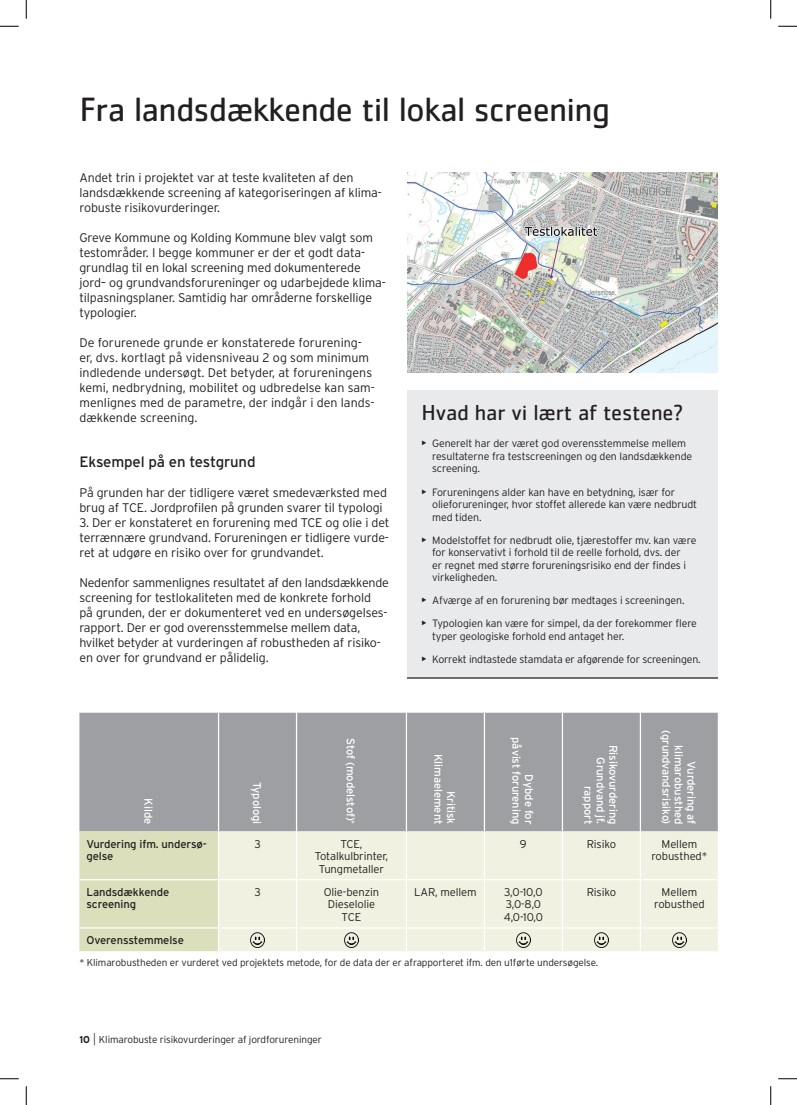
<style>
.page{position:relative;width:797px;height:1105px;background:#fff}
.page>*{position:absolute;margin:0;border:0;box-sizing:border-box;transform-origin:0 0}
.t1{font:35px "Cachet Std";letter-spacing:-.02em;color:#231f20}
.t2{font:22.5px "Cachet Std";letter-spacing:-.01em;color:#231f20}
.t3{font:15px "Interstate";letter-spacing:-.01em;color:#231f20}
.t4{font:300 12.5px/15px "Interstate";letter-spacing:-.01em;color:#231f20}
.t5{font:11.25px/12.5px "Interstate";letter-spacing:-.01em;color:#fff;text-align:right}
.t6{font:300 11.25px/12.5px "Interstate";letter-spacing:-.01em;color:#231f20;text-align:center}
.t7{font:11.25px/12.5px "Interstate";letter-spacing:-.01em;color:#231f20}
.t8{font:300 10.62px/12.5px "Interstate";letter-spacing:-.01em;color:#231f20}
.t9{font:300 10px "Interstate";letter-spacing:-.01em;color:#231f20}
.s1{font-family:"EY Interstate";font-weight:400;font-size:11.25px}
.s2{font-weight:700}
.s3{font-size:12.5px}
</style>
<div class="page">
<div style="left:79px;top:713px;width:638px;height:118px;background:#9d9fa2"></div>
<div style="left:219px;top:831px;width:498px;height:120px;background:#f0f1e1"></div>
<hr style="left:218px;top:713px;width:1px;height:118px;background:#fff">
<hr style="left:296px;top:713px;width:1px;height:118px;background:#fff">
<hr style="left:406px;top:713px;width:1px;height:118px;background:#fff">
<hr style="left:484px;top:713px;width:1px;height:118px;background:#fff">
<hr style="left:562px;top:713px;width:1px;height:118px;background:#fff">
<hr style="left:639px;top:713px;width:2px;height:118px;background:#fff">
<hr style="left:296px;top:831px;width:1px;height:48px;background:#fff">
<hr style="left:406px;top:831px;width:1px;height:48px;background:#fff">
<hr style="left:484px;top:831px;width:1px;height:48px;background:#fff">
<hr style="left:562px;top:831px;width:1px;height:48px;background:#fff">
<hr style="left:639px;top:831px;width:2px;height:48px;background:#fff">
<hr style="left:218px;top:879px;width:78px;height:1px;background:#fff">
<hr style="left:296px;top:879px;width:110px;height:1px;background:#fff">
<hr style="left:296px;top:880px;width:1px;height:47px;background:#fff">
<hr style="left:406px;top:879px;width:78px;height:1px;background:#fff">
<hr style="left:406px;top:880px;width:1px;height:47px;background:#fff">
<hr style="left:484px;top:879px;width:78px;height:1px;background:#fff">
<hr style="left:484px;top:880px;width:1px;height:47px;background:#fff">
<hr style="left:562px;top:879px;width:78px;height:1px;background:#fff">
<hr style="left:562px;top:880px;width:1px;height:47px;background:#fff">
<hr style="left:640px;top:879px;width:79px;height:1px;background:#fff">
<hr style="left:639px;top:880px;width:2px;height:47px;background:#fff">
<hr style="left:218px;top:927px;width:78px;height:1px;background:#fff">
<div style="left:79px;top:831px;width:140px;height:120px;background:#dcdfbb"></div>
<hr style="left:296px;top:927px;width:110px;height:1px;background:#fff">
<svg style="left:296px;top:928px;width:1px;height:23px"></svg>
<hr style="left:406px;top:927px;width:78px;height:1px;background:#fff">
<svg style="left:406px;top:928px;width:1px;height:23px"></svg>
<hr style="left:484px;top:927px;width:78px;height:1px;background:#fff">
<svg style="left:484px;top:928px;width:1px;height:23px"></svg>
<hr style="left:562px;top:927px;width:78px;height:1px;background:#fff">
<svg style="left:562px;top:928px;width:1px;height:23px"></svg>
<hr style="left:640px;top:927px;width:79px;height:1px;background:#fff">
<hr style="left:639px;top:928px;width:2px;height:23px;background:#fff">
<img style="left:250px;top:933px;width:15px;height:14px">
<img style="left:344px;top:933px;width:14px;height:14px">
<img style="left:516px;top:933px;width:14px;height:14px">
<img style="left:594px;top:933px;width:14px;height:14px">
<img style="left:672px;top:933px;width:14px;height:14px">
<div style="left:407px;top:390px;width:310px;height:287px;background:#e9eaeb"></div>
<img style="left:407px;top:172px;width:310px;height:201px">
<hr style="left:407px;top:677px;width:310px;height:2px;background:#6c6d70">
<svg style="left:0;top:25px;width:19px;height:2px"></svg>
<svg style="left:778px;top:25px;width:19px;height:2px"></svg>
<svg style="left:0;top:1078px;width:19px;height:1px"></svg>
<svg style="left:778px;top:1078px;width:19px;height:1px"></svg>
<svg style="left:25px;top:0;width:2px;height:19px"></svg>
<svg style="left:25px;top:1086px;width:2px;height:19px"></svg>
<svg style="left:770px;top:0;width:1px;height:19px"></svg>
<svg style="left:770px;top:1086px;width:1px;height:19px"></svg>
<h1 class="t1" style="left:79px;top:89px;width:532px">Fra landsdækkende til lokal screening</h1>
<p class="t4" style="left:79px;top:170px;width:304px">Andet trin i projektet var at teste kvaliteten af den landsdækkende screening af kategoriseringen af klima&shy;robuste risikovurderinger.</p>
<p class="t4" style="left:79px;top:230px;width:308px">Greve Kommune og Kolding Kommune blev valgt som testområder. I begge kommuner er der et godt data&shy;grundlag til en lokal screening med dokumenterede jord– og grundvandsforureninger og udarbejdede klima&shy;tilpasningsplaner. Samtidig har områderne forskellige typologier.</p>
<p class="t4" style="left:79px;top:335px;width:297px">De forurenede grunde er konstaterede forurening&shy;er, dvs. kortlagt på vidensniveau 2 og som minimum indledende undersøgt. Det betyder, at forureningens kemi, nedbrydning, mobilitet og udbredelse kan sam&shy;menlignes med de parametre, der indgår i den lands&shy;dækkende screening.</p>
<p class="t3" style="left:79px;top:454px;width:178px">Eksempel på en testgrund</p>
<p class="t4" style="left:79px;top:485px;width:309px">På grunden har der tidligere været smedeværksted med brug af TCE. Jordprofilen på grunden svarer til typologi</p>
<p class="t4" style="left:79px;top:515px;width:311px;text-align:justify">3. Der er konstateret en forurening med TCE og olie i det terrænnære grundvand. Forureningen er tidligere vurde&shy;ret at udgøre en risiko over for grundvandet.</p>
<p class="t4" style="left:79px;top:575px;width:311px">Nedenfor sammenlignes resultatet af den landsdækkende screening for testlokaliteten med de konkrete forhold<br>på grunden, der er dokumenteret ved en undersøgelses&shy;rapport. Der er god overensstemmelse mellem data, hvilket betyder at vurderingen af robustheden af risiko&shy;en over for grundvand er pålidelig.</p>
<p class="t5" style="left:155px;top:798px;width:27px;rotate:90deg">Kilde</p>
<p class="t5" style="left:263px;top:782px;width:44px;rotate:90deg">Typologi</p>
<p class="t5" style="left:357px;top:738px;width:88px;rotate:90deg">Stof (modelstof)<sup>+</sup></p>
<h2 class="t2" style="left:421px;top:399px;width:264px">Hvad har vi lært af testene?</h2>
<p class="t8" style="left:432px;top:437px;width:261px;text-indent:-11px"><span class="s1">•</span> Generelt har der været god overensstemmelse mellem resultaterne fra testscreeningen og den landsdækkende screening.</p>
<p class="t8" style="left:432px;top:485px;width:266px;text-indent:-11px"><span class="s1">•</span> Forureningens alder kan have en betydning, især for olieforureninger, hvor stoffet allerede kan være nedbrudt med tiden.</p>
<p class="t8" style="left:432px;top:534px;width:266px;text-indent:-11px"><span class="s1">•</span> Modelstoffet for nedbrudt olie, tjærestoffer mv. kan være for konservativt i forhold til de reelle forhold, dvs. der<br>er regnet med større forureningsrisiko end der findes i virkeligheden.</p>
<p class="t8" style="left:421px;top:594px;width:265px"><span class="s1">•</span> Afværge af en forurening bør medtages i screeningen.</p>
<p class="t8" style="left:432px;top:617px;width:266px;text-indent:-11px"><span class="s1">•</span> Typologien kan være for simpel, da der forekommer flere typer geologiske forhold end antaget her.</p>
<p class="t8" style="left:421px;top:653px;width:281px"><span class="s1">•</span> Korrekt indtastede stamdata er afgørende for screeningen.</p>
<p class="t5" style="left:457px;top:754px;width:72px;rotate:90deg">Kritisk<br>Klimaelement</p>
<p class="t5" style="left:535px;top:737px;width:89px;rotate:90deg">Dybde for<br>påvist forurening</p>
<p class="t5" style="left:619px;top:745px;width:81px;rotate:90deg">Risikovurdering<br>Grundvand jf. rapport</p>
<p class="t5" style="left:697px;top:730px;width:96px;rotate:90deg">Vurdering af klimarobusthed (grundvandsrisiko)</p>
<p class="t7" style="left:86px;top:837px;width:122px">Vurdering ifm. undersø&shy;gelse</p>
<p class="t6" style="left:254px;top:837px;width:8px">3</p>
<p class="t6" style="left:315px;top:837px;width:75px">TCE,<br>Totalkulbrinter,<br>Tungmetaller</p>
<p class="t6" style="left:520px;top:837px;width:8px">9</p>
<p class="t6" style="left:586px;top:837px;width:31px">Risiko</p>
<p class="t6" style="left:651px;top:837px;width:58px">Mellem robusthed*</p>
<p class="t7" style="left:86px;top:885px;width:84px">Landsdækkende screening</p>
<p class="t6" style="left:254px;top:885px;width:8px">3</p>
<p class="t6" style="left:324px;top:885px;width:57px">Olie-benzin<br>Dieselolie<br>TCE</p>
<p class="t6" style="left:414px;top:885px;width:64px">LAR, mellem</p>
<p class="t6" style="left:504px;top:885px;width:41px;text-align:left">3,0-10,0<br>3,0-8,0<br>4,0-10,0</p>
<p class="t6" style="left:586px;top:885px;width:31px">Risiko</p>
<p class="t6" style="left:654px;top:885px;width:52px">Mellem robusthed</p>
<p class="t7" style="left:87px;top:934px;width:99px">Overensstemmelse</p>
<p class="t9" style="left:79px;top:957px;width:520px">* Klimarobustheden er vurderet ved projektets metode, for de data der er afrapporteret ifm. den u1førte undersøgelse.</p>
<p class="t9" style="left:79px;top:1034px;width:244px"><span class="s2">10</span> <span class="s3">|</span> Klimarobuste risikovurderinger af jordforureninger</p>
</div>
